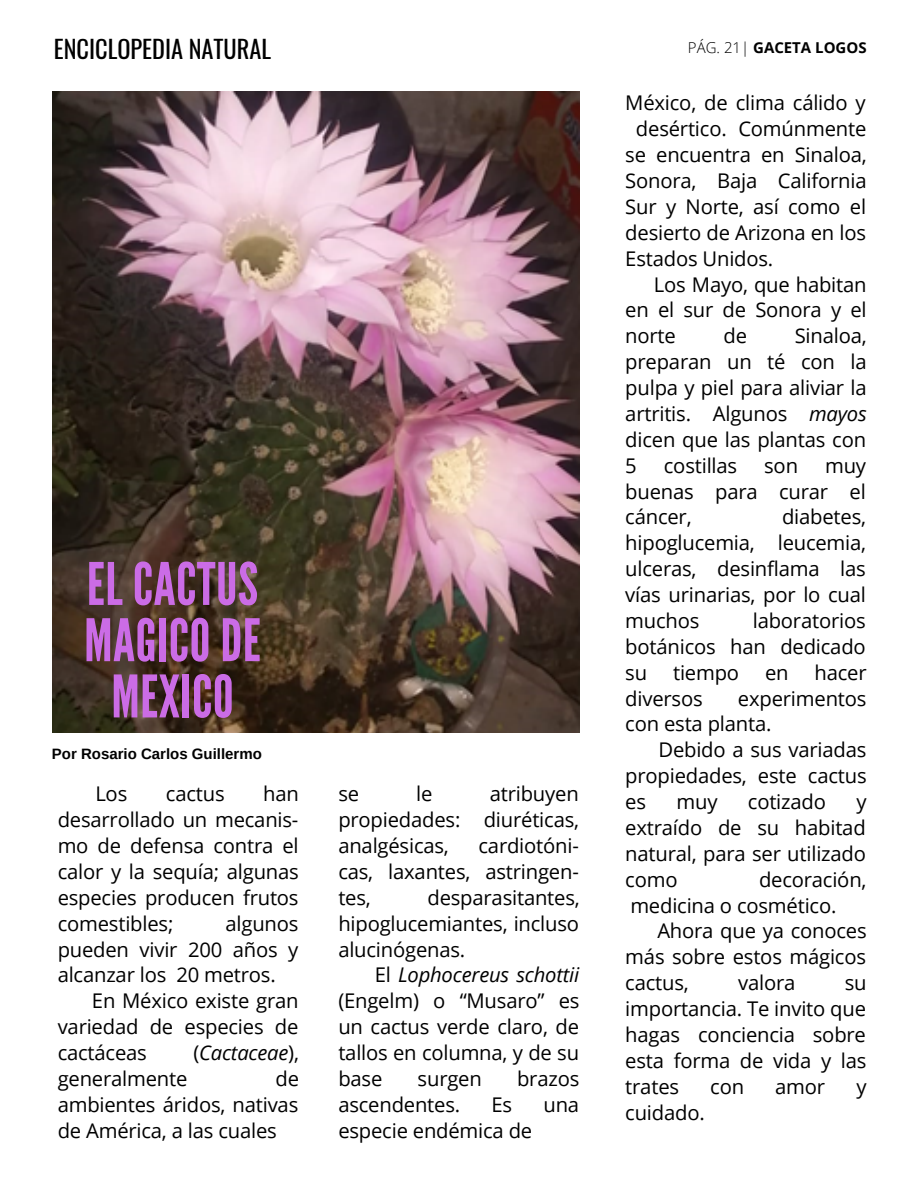
<style>
.page{position:relative;width:918px;height:1188px;background:#fff}
.page>*{position:absolute;margin:0;border:0;box-sizing:border-box;transform-origin:0 0}
.t1{font:58.5px/56.2px "League Gothic";letter-spacing:.01em;color:#cb6ce6;text-align:center}
.t2{font:24.45px "Oswald";color:#000}
.t3{font:20.25px/25.8px "Open Sans";letter-spacing:-.01em;color:#000;text-align:justify}
.t4{font:italic 20.25px "Open Sans";letter-spacing:-.01em;color:#000}
.t5{font:700 15px "Arimo";color:#000}
.t6{font:700 15px "Open Sans";color:#000}
.s1{font-style:normal}
.s2{font-style:italic}
.s3{font-weight:300}
</style>
<div class="page">
<img style="left:52px;top:91px;width:527px;height:642px">
<p class="t2" style="left:54px;top:29px;width:219px">ENCICLOPEDIA NATURAL</p>
<h1 class="t1" style="left:84px;top:557px;width:178px">EL CACTUS<br>MAGICO DE<br>MEXICO</h1>
<p class="t5" style="left:52px;top:746px;width:211px">Por Rosario Carlos Guillermo</p>
<p class="t3" style="left:58px;top:781px;width:243px;text-indent:206px">han desarrollado un mecanis&shy;mo de defensa contra el calor y la sequía; algunas especies producen frutos comestibles;</p>
<p class="t3" style="left:95px;top:781px;width:33px">Los</p>
<p class="t3" style="left:166px;top:781px;width:60px">cactus</p>
<p class="t3" style="left:58px;top:910px;width:242px;text-indent:168px">algunos pueden vivir 200 años y alcanzar los 20 metros.</p>
<p class="t3" style="left:58px;top:988px;width:242px;text-indent:34px">En México existe gran variedad de especies de cactáceas</p>
<p class="t4" style="left:193px;top:1038px;width:107px"><span class="s1">(</span>Cactaceae<span class="s1">),</span></p>
<p class="t3" style="left:58px;top:1065px;width:131px">generalmente</p>
<p class="t3" style="left:58px;top:1065px;width:243px;text-indent:218px">de ambientes áridos, nativas de América, a las cuales</p>
<p class="t3" style="left:338px;top:781px;width:242px;text-indent:151px">atribuyen propiedades: diuréticas, analgésicas,</p>
<p class="t3" style="left:338px;top:781px;width:22px">se</p>
<p class="t3" style="left:416px;top:781px;width:18px">le</p>
<p class="t3" style="left:338px;top:832px;width:242px;text-indent:140px">cardiotóni&shy;cas, laxantes, astringen&shy;tes,</p>
<p class="t3" style="left:338px;top:884px;width:243px;text-indent:89px">desparasitantes, hipoglucemiantes, incluso alucinógenas.</p>
<p class="t3" style="left:338px;top:962px;width:243px;text-indent:37px">El <span class="s2">Lophocereus schottii </span>(Engelm) o “Musaro” es un cactus verde claro, de tallos en columna, y de su base</p>
<p class="t3" style="left:418px;top:1065px;width:66px">surgen</p>
<p class="t3" style="left:517px;top:1065px;width:64px">brazos</p>
<p class="t3" style="left:338px;top:1091px;width:123px">ascendentes.</p>
<p class="t3" style="left:492px;top:1091px;width:22px">Es</p>
<p class="t3" style="left:544px;top:1091px;width:37px">una</p>
<p class="t3" style="left:338px;top:1117px;width:195px">especie endémica de</p>
<p class="t6" style="left:688px;top:37px;width:180px"><span class="s3">PÁG. 21|</span> GACETA LOGOS</p>
<p class="t3" style="left:625px;top:90px;width:242px">México, de clima cálido y</p>
<p class="t3" style="left:636px;top:116px;width:232px">desértico. Comúnmente</p>
<p class="t3" style="left:625px;top:141px;width:243px">se encuentra en Sinaloa,</p>
<p class="t3" style="left:625px;top:167px;width:243px">Sonora, Baja California</p>
<p class="t3" style="left:625px;top:193px;width:242px">Sur y Norte, así como el</p>
<p class="t3" style="left:625px;top:219px;width:242px">desierto de Arizona en los</p>
<p class="t3" style="left:625px;top:245px;width:150px">Estados Unidos.</p>
<p class="t3" style="left:654px;top:271px;width:214px">Los Mayo, que habitan</p>
<p class="t3" style="left:625px;top:297px;width:243px">en el sur de Sonora y el</p>
<p class="t3" style="left:625px;top:323px;width:52px">norte</p>
<p class="t3" style="left:724px;top:323px;width:25px">de</p>
<p class="t3" style="left:625px;top:323px;width:243px;text-indent:169px">Sinaloa, preparan un té con la pulpa y piel para aliviar la artritis. Algunos <span class="s2">mayos </span>dicen que las plantas con 5</p>
<p class="t3" style="left:664px;top:452px;width:75px">costillas</p>
<p class="t3" style="left:764px;top:452px;width:35px">son</p>
<p class="t3" style="left:625px;top:452px;width:242px;text-indent:200px">muy buenas para curar el cáncer,</p>
<p class="t3" style="left:625px;top:504px;width:242px;text-indent:157px">diabetes, hipoglucemia, leucemia, ulceras, desinflama las vías urinarias, por lo cual muchos</p>
<p class="t3" style="left:625px;top:607px;width:242px;text-indent:127px">laboratorios botánicos han dedicado su</p>
<p class="t3" style="left:673px;top:659px;width:68px">tiempo</p>
<p class="t3" style="left:765px;top:659px;width:25px">en</p>
<p class="t3" style="left:814px;top:659px;width:54px">hacer</p>
<p class="t3" style="left:625px;top:685px;width:79px">diversos</p>
<p class="t3" style="left:625px;top:685px;width:243px;text-indent:113px">experimentos con esta planta.</p>
<p class="t3" style="left:625px;top:737px;width:243px;text-indent:33px">Debido a sus variadas propiedades, este cactus es</p>
<p class="t3" style="left:676px;top:788px;width:43px">muy</p>
<p class="t3" style="left:748px;top:788px;width:80px">cotizado</p>
<p class="t3" style="left:625px;top:788px;width:243px;text-indent:231px">y extraído de su habitad natural, para ser utilizado como</p>
<p class="t3" style="left:630px;top:866px;width:238px;text-indent:129px">decoración, medicina o cosmético.</p>
<p class="t3" style="left:625px;top:918px;width:243px;text-indent:32px">Ahora que ya conoces más sobre estos mágicos cactus,</p>
<p class="t3" style="left:738px;top:969px;width:59px">valora</p>
<p class="t3" style="left:625px;top:969px;width:243px;text-indent:219px">su importancia. Te invito que hagas conciencia sobre esta forma de vida y las trates</p>
<p class="t3" style="left:710px;top:1073px;width:35px">con</p>
<p class="t3" style="left:775px;top:1073px;width:51px">amor</p>
<p class="t3" style="left:856px;top:1073px;width:12px">y</p>
<p class="t3" style="left:625px;top:1099px;width:81px">cuidado.</p>
</div>
